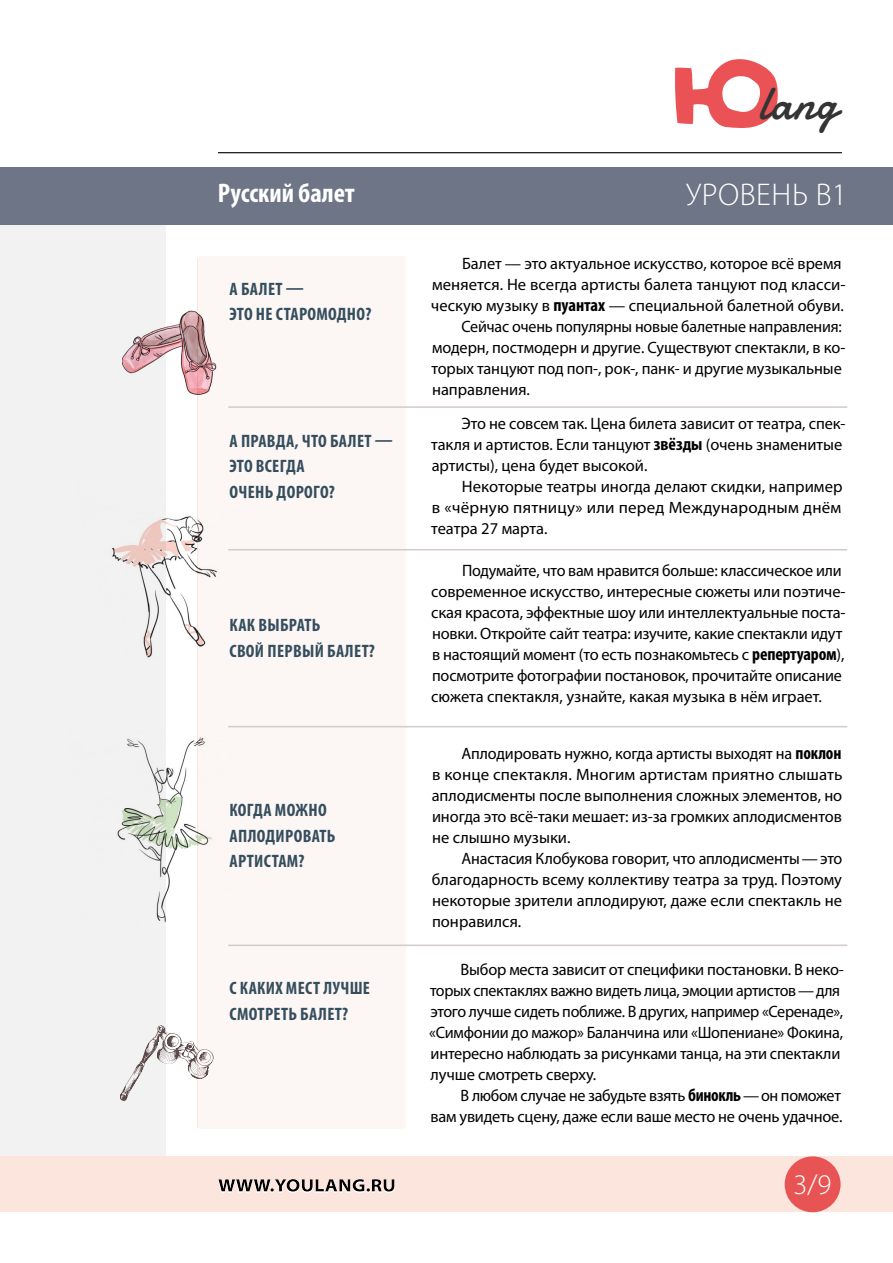
<style>
.page{position:relative;width:893px;height:1263px;background:#fff}
.page>*{position:absolute;margin:0;border:0;box-sizing:border-box;transform-origin:0 0}
.t1{font:48.45px "Damion";color:#353434}
.t2{font:300 31.5px "Myriad Pro";letter-spacing:.02em;color:#fff}
.t3{font:300 28.5px "Myriad Pro";color:#fff}
.t4{font:700 condensed 27px "Myriad Pro";color:#fff}
.t5{font:700 condensed 18px/25.5px "Myriad Pro";letter-spacing:.02em;color:#354e5e}
.t6{font:16.5px/21px "Myriad Pro";letter-spacing:-.01em;color:#000}
.s1{font-weight:700;font-stretch:condensed;font-size:18px}
</style>
<div class="page">
<div style="left:198px;top:256px;width:207px;height:873px;background:#fcf6f4"></div>
<div style="left:0;top:223px;width:165px;height:947px;background:#f3f2f2"></div>
<div style="left:0;top:167px;width:893px;height:57px;background:#6d7586"></div>
<div style="left:0;top:1156px;width:893px;height:56px;background:#fce5dd"></div>
<div style="left:206px;top:1168px;width:245px;height:34px;background:#000;opacity:.57"></div>
<div style="left:785px;top:1156px;width:56px;height:56px;background:#e85454;border-radius:50%"></div>
<hr style="left:218px;top:152px;width:624px;height:1px;background:#000">
<svg style="left:675px;top:59px;width:103px;height:69px"></svg>
<img style="left:112px;top:480px;width:142px;height:184px">
<img style="left:123px;top:305px;width:94px;height:109px">
<hr style="left:228px;top:406px;width:619px;height:2px;background:#d2cacb">
<hr style="left:228px;top:549px;width:619px;height:1px;background:#d2cacb">
<hr style="left:228px;top:726px;width:619px;height:1px;background:#d2cacb">
<hr style="left:228px;top:944px;width:619px;height:2px;background:#d2cacb">
<img style="left:117px;top:727px;width:148px;height:205px">
<svg style="left:120px;top:1024px;width:94px;height:79px"></svg>
<h1 class="t1" style="left:759px;top:70px;width:80px">lang</h1>
<h3 class="t4" style="left:218px;top:178px;width:138px">Русский балет</h3>
<h2 class="t2" style="left:686px;top:177px;width:163px">УРОВЕНЬ B1</h2>
<p class="t5" style="left:230px;top:276px;width:143px">А БАЛЕТ —<br>ЭТО НЕ СТАРОМОДНО?</p>
<p class="t5" style="left:230px;top:428px;width:165px">А ПРАВДА, ЧТО БАЛЕТ —<br>ЭТО ВСЕГДА<br>ОЧЕНЬ ДОРОГО?</p>
<p class="t5" style="left:230px;top:613px;width:147px">КАК ВЫБРАТЬ<br>СВОЙ ПЕРВЫЙ БАЛЕТ?</p>
<p class="t5" style="left:230px;top:798px;width:107px">КОГДА МОЖНО<br>АПЛОДИРОВАТЬ<br>АРТИСТАМ?</p>
<p class="t5" style="left:230px;top:976px;width:142px">С КАКИХ МЕСТ ЛУЧШЕ<br>СМОТРЕТЬ БАЛЕТ?</p>
<p class="t6" style="left:462px;top:253px;width:381px">Балет — это актуальное искусство, которое всё время</p>
<p class="t6" style="left:432px;top:274px;width:415px">меняется. Не всегда артисты балета танцуют под класси-</p>
<p class="t6" style="left:431px;top:295px;width:414px">ческую музыку в <span class="s1">пуантах</span> — специальной балетной обуви.</p>
<p class="t6" style="left:461px;top:316px;width:382px">Сейчас очень популярны новые балетные направления:</p>
<p class="t6" style="left:432px;top:337px;width:415px">модерн, постмодерн и другие. Существуют спектакли, в ко-</p>
<p class="t6" style="left:431px;top:358px;width:412px">торых танцуют под поп-, рок-, панк- и другие музыкальные</p>
<p class="t6" style="left:432px;top:379px;width:100px">направления.</p>
<p class="t6" style="left:431px;top:413px;width:416px;text-indent:30px">Это не совсем так. Цена билета зависит от театра, спек&shy;такля и артистов. Если танцуют <span class="s1">звёзды</span> (очень знаменитые артисты), цена будет высокой.</p>
<p class="t6" style="left:431px;top:476px;width:413px;text-align:justify;text-indent:31px">Некоторые театры иногда делают скидки, например в «чёрную пятницу» или перед Международным днём театра 27 марта.</p>
<p class="t6" style="left:431px;top:560px;width:416px;text-indent:31px">Подумайте, что вам нравится больше: классическое или современное искусство, интересные сюжеты или поэтиче&shy;ская красота, эффектные шоу или интеллектуальные поста&shy;новки. Откройте сайт театра: изучите, какие спектакли идут в настоящий момент (то есть познакомьтесь с <span class="s1">репертуаром</span>), посмотрите фотографии постановок, прочитайте описание сюжета спектакля, узнайте, какая музыка в нём играет.</p>
<p class="t6" style="left:432px;top:743px;width:412px;text-align:justify;text-indent:30px">Аплодировать нужно, когда артисты выходят на <span class="s1">поклон </span>в конце спектакля. Многим артистам приятно слышать аплодисменты после выполнения сложных элементов, но иногда это всё-таки мешает: из-за громких аплодисментов не слышно музыки.</p>
<p class="t6" style="left:432px;top:848px;width:412px;text-align:justify;text-indent:30px">Анастасия Клобукова говорит, что аплодисменты—это благодарность всему коллективу театра за труд. Поэтому некоторые зрители аплодируют, даже если спектакль не понравился.</p>
<p class="t6" style="left:429px;top:959px;width:415px;text-indent:31px">Выбор места зависит от специфики постановки. В неко&shy;торых спектаклях важно видеть лица, эмоции артистов—для этого лучше сидеть поближе. В других, например «Серенаде», «Симфонии до мажор» Баланчина или «Шопениане» Фокина, интересно наблюдать за рисунками танца, на эти спектакли лучше смотреть сверху.</p>
<p class="t6" style="left:431px;top:1085px;width:414px;text-align:right">В любом случае не забудьте взять <span class="s1">бинокль</span>—он поможет<br>вам увидеть сцену, даже если ваше место не очень удачное.</p>
<h3 class="t3" style="left:793px;top:1169px;width:39px">3/9</h3>
</div>
